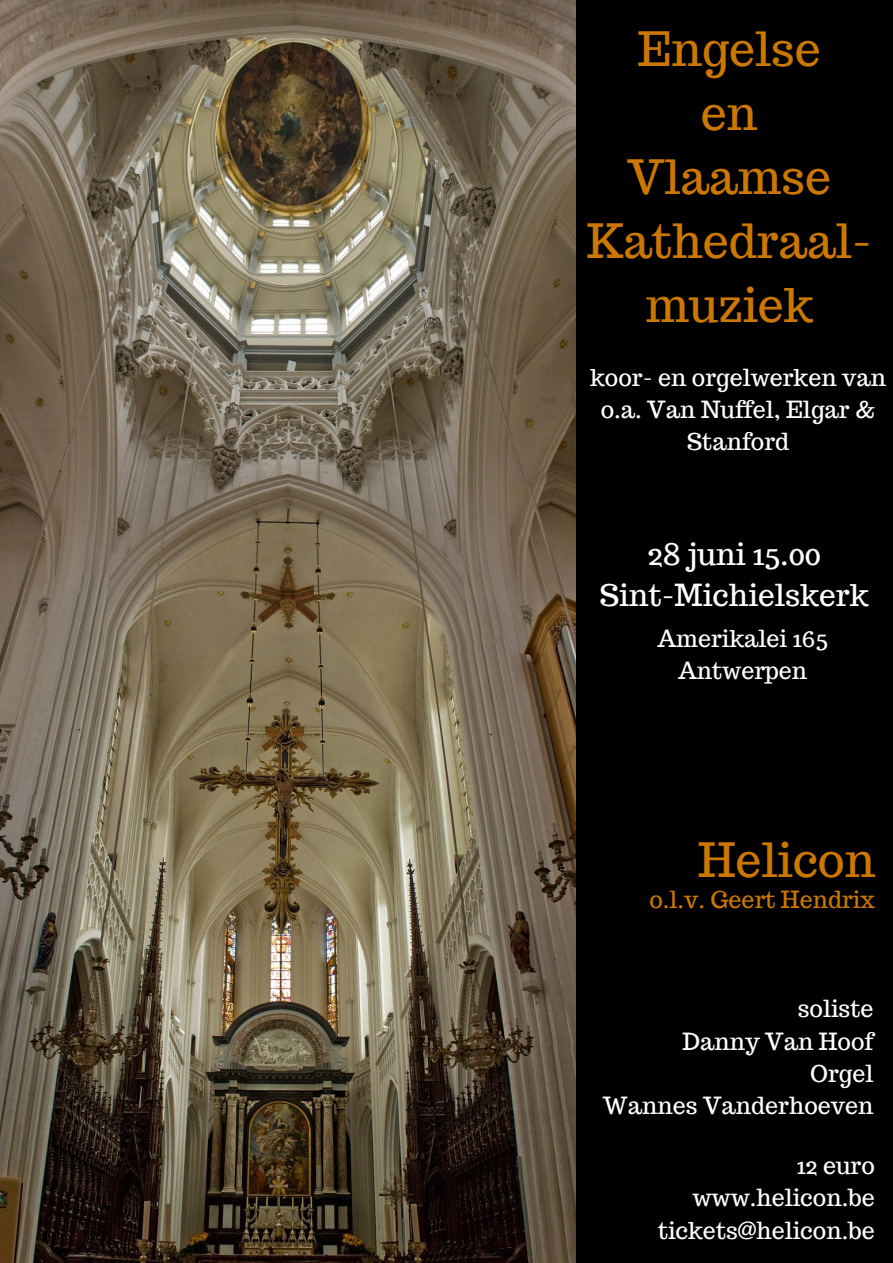
<style>
.page{position:relative;width:893px;height:1263px;background:#fff}
.page>*{position:absolute;margin:0;border:0;box-sizing:border-box;transform-origin:0 0}
.t1{font:46.35px/64.1px "Trocchi";color:#cc7800;text-align:center}
.t2{font:29.78px/41.6px "Trocchi";color:#fff;text-align:center}
.t3{font:23.17px/32px "Trocchi";color:#fff;text-align:right}
.t4{font:23.17px "Trocchi";color:#cc7800}
</style>
<div class="page">
<div style="left:0;top:0;width:892px;height:1262px;background:#000"></div>
<img style="left:0;top:0;width:575px;height:1263px">
<h1 class="t1" style="left:586px;top:17px;width:287px">Engelse<br>en<br>Vlaamse<br>Kathedraal&shy;muziek</h1>
<p class="t3" style="left:590px;top:361px;width:297px;text-align:center">koor- en orgelwerken van o.a. Van Nuffel, Elgar &amp;<br>Stanford</p>
<p class="t2" style="left:600px;top:533px;width:270px">28 juni 15.00<br>Sint-Michielskerk</p>
<p class="t3" style="left:657px;top:622px;width:172px;text-align:center">Amerikalei 165<br>Antwerpen</p>
<h1 class="t1" style="left:698px;top:828px;width:179px">Helicon</h1>
<p class="t4" style="left:649px;top:884px;width:227px">o.l.v. Geert Hendrix</p>
<p class="t3" style="left:602px;top:993px;width:272px">soliste<br>Danny Van Hoof<br>Orgel<br>Wannes Vanderhoeven</p>
<p class="t3" style="left:658px;top:1150px;width:218px">12 euro www.helicon.be tickets@helicon.be</p>
</div>
